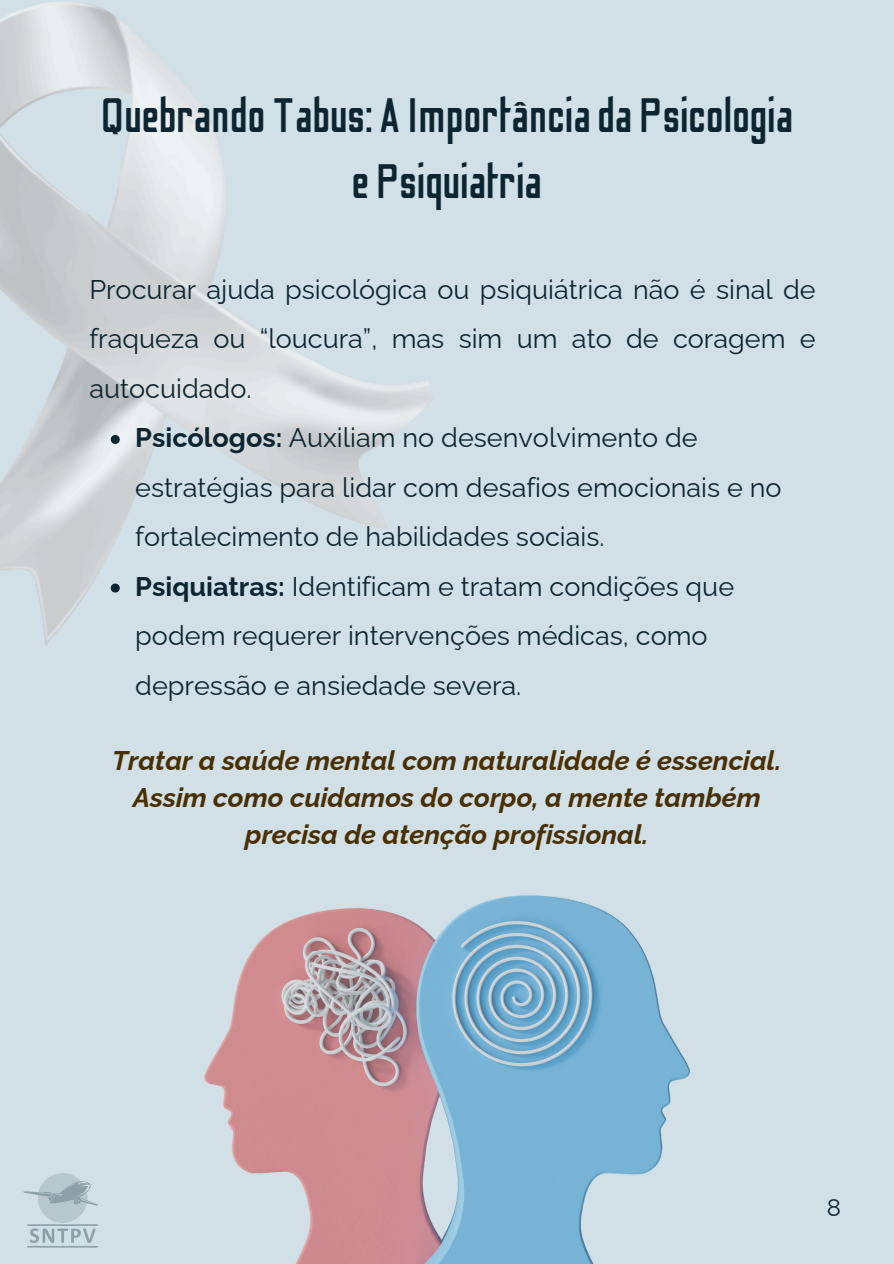
<style>
.page{position:relative;width:894px;height:1264px;background:#fff}
.page>*{position:absolute;margin:0;border:0;box-sizing:border-box;transform-origin:0 0}
.t1{font:48px/66.3px "Odibee Sans";color:#0c2530;text-align:center}
.t2{font:27px/49.5px "Raleway";color:#0c2530}
.t3{font:italic 700 27px/37.2px "Raleway";color:#492f02;text-align:center}
.t4{font:24px "Raleway";color:#0c2530}
.s1{font-weight:700}
</style>
<div class="page">
<div style="left:0;top:0;width:893px;height:1263px;background:#d0e0e6"></div>
<img style="left:0;top:1px;width:433px;height:645px">
<svg style="left:111px;top:435px;width:9px;height:9px"></svg>
<svg style="left:111px;top:583px;width:9px;height:9px"></svg>
<img style="left:68px;top:895px;width:622px;height:367px">
<svg style="left:23px;top:1180px;width:75px;height:25px"></svg>
<svg style="left:27px;top:1224px;width:71px;height:23px"></svg>
<svg style="left:38px;top:1172px;width:50px;height:50px;background:#acbdc4"></svg>
<p class="t1" style="left:100px;top:84px;width:693px">Quebrando Tabus: A Importânciada Psicologia e Psiquiatria</p>
<p class="t2" style="left:89px;top:264px;width:727px;text-align:justify">Procurar ajuda psicológica ou psiquiátrica não é sinal de fraqueza ou “loucura”, mas sim um ato de coragem e autocuidado.</p>
<h1 class="t2" style="left:135px;top:413px;width:647px"><span class="s1">Psicólogos:</span> Auxiliam no desenvolvimento de estratégias para lidar com desafios emocionais e no fortalecimento de habilidades sociais.</h1>
<p class="t2" style="left:135px;top:561px;width:600px"><span class="s1">Psiquiatras:</span> Identificam e tratam condições que podem requerer intervenções médicas, como depressão e ansiedade severa.</p>
<p class="t3" style="left:112px;top:741px;width:670px">Tratar a saúde mental com naturalidade é essencial.<br>Assim como cuidamos do corpo, a mente também precisa de atenção profissional.</p>
<h2 class="t4" style="left:826px;top:1193px;width:16px">8</h2>
</div>
